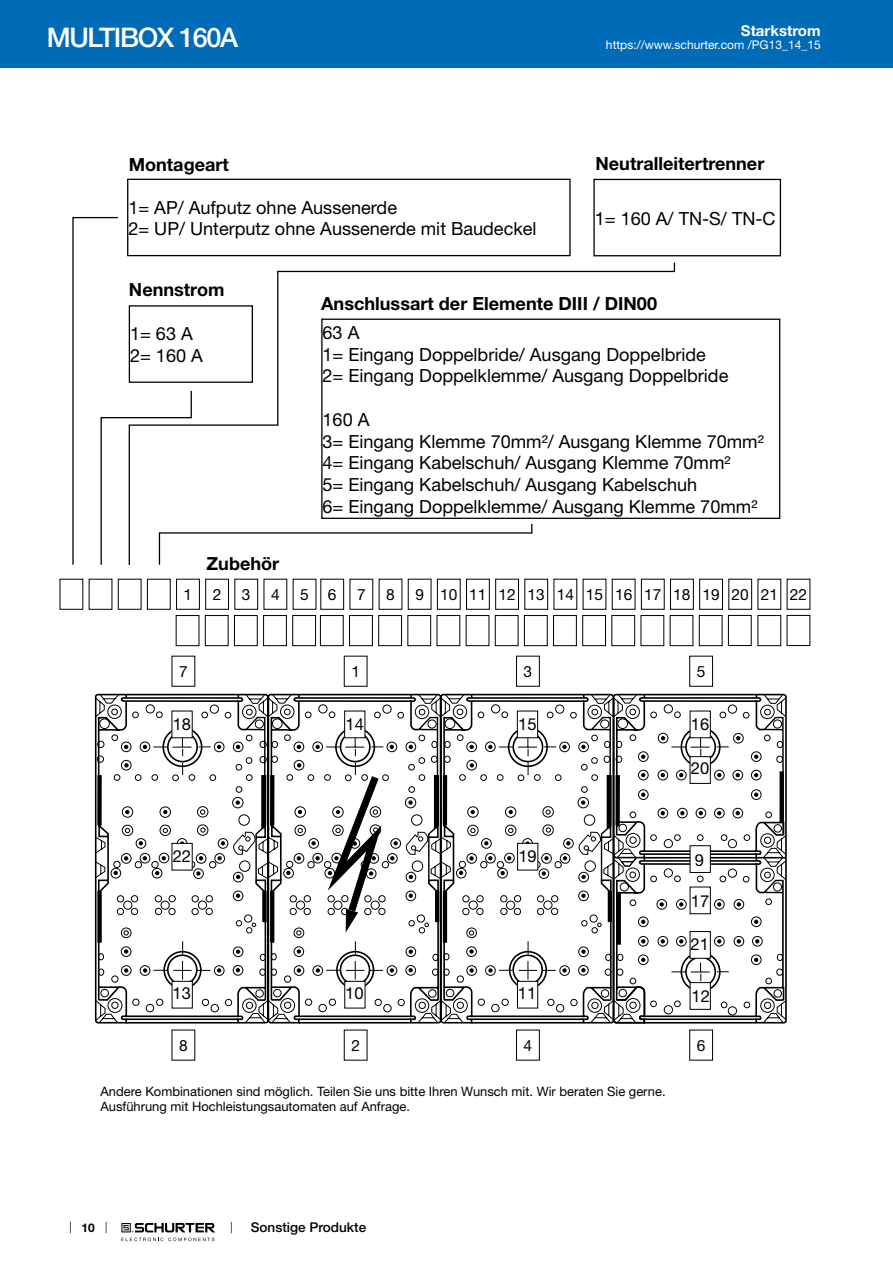
<style>
.page{position:relative;width:893px;height:1263px;background:#fff}
.page>*{position:absolute;margin:0;border:0;box-sizing:border-box;transform-origin:0 0}
.t1{font:500 27px "Helvetica Neue LT";letter-spacing:-.05em;color:#fff}
.t2{font:18.15px/21.8px "Helvetica Neue LT";color:#000}
.t3{font:700 18.15px "Helvetica Neue LT";color:#000}
.t4{font:16.65px "Helvetica Neue LT";color:#000}
.t5{font:15.45px "Helvetica Neue LT";color:#000}
.t6{font:700 15px "Helvetica Neue LT";color:#fff}
.t7{font:500 13.5px "Helvetica Neue LT";color:#000}
.t8{font:12.9px/15.5px "Helvetica Neue LT";color:#000}
.t9{font:12px "Helvetica Neue LT";color:#fff}
.t10{font:700 12px "Helvetica Neue LT";color:#000}
</style>
<div class="page">
<svg style="left:70px;top:1221px;width:1px;height:12px"></svg>
<svg style="left:121px;top:1223px;width:94px;height:18px"></svg>
<div style="left:0;top:0;width:893px;height:68px;background:#006bb6"></div>
<div style="left:127px;top:179px;width:444px;height:77px;border:1px solid #000"></div>
<div style="left:593px;top:179px;width:188px;height:77px;border:1px solid #000"></div>
<div style="left:321px;top:579px;width:23px;height:30px;border:1px solid #000"></div>
<div style="left:320px;top:615px;width:23px;height:31px;border:1px solid #000"></div>
<div style="left:205px;top:579px;width:24px;height:30px;border:1px solid #000"></div>
<div style="left:205px;top:615px;width:23px;height:31px;border:1px solid #000"></div>
<div style="left:437px;top:579px;width:23px;height:30px;border:1px solid #000"></div>
<div style="left:437px;top:615px;width:23px;height:31px;border:1px solid #000"></div>
<div style="left:612px;top:615px;width:23px;height:31px;border:1px solid #000"></div>
<div style="left:349px;top:615px;width:24px;height:31px;border:1px solid #000"></div>
<div style="left:235px;top:579px;width:23px;height:30px;border:1px solid #000"></div>
<div style="left:234px;top:615px;width:24px;height:31px;border:1px solid #000"></div>
<div style="left:466px;top:579px;width:24px;height:30px;border:1px solid #000"></div>
<div style="left:466px;top:615px;width:23px;height:31px;border:1px solid #000"></div>
<div style="left:641px;top:579px;width:23px;height:30px;border:1px solid #000"></div>
<div style="left:641px;top:615px;width:23px;height:31px;border:1px solid #000"></div>
<div style="left:147px;top:579px;width:24px;height:30px;border:1px solid #000"></div>
<div style="left:378px;top:615px;width:24px;height:31px;border:1px solid #000"></div>
<div style="left:553px;top:615px;width:24px;height:31px;border:1px solid #000"></div>
<div style="left:728px;top:615px;width:23px;height:31px;border:1px solid #000"></div>
<div style="left:787px;top:615px;width:23px;height:31px;border:1px solid #000"></div>
<div style="left:263px;top:615px;width:24px;height:31px;border:1px solid #000"></div>
<div style="left:495px;top:579px;width:24px;height:30px;border:1px solid #000"></div>
<div style="left:495px;top:615px;width:23px;height:31px;border:1px solid #000"></div>
<div style="left:670px;top:579px;width:24px;height:30px;border:1px solid #000"></div>
<div style="left:670px;top:615px;width:23px;height:31px;border:1px solid #000"></div>
<div style="left:176px;top:579px;width:24px;height:30px;border:1px solid #000"></div>
<div style="left:516px;top:656px;width:24px;height:30px;border:1px solid #000"></div>
<div style="left:516px;top:1030px;width:24px;height:30px;border:1px solid #000"></div>
<div style="left:689px;top:656px;width:24px;height:30px;border:1px solid #000"></div>
<div style="left:689px;top:1030px;width:24px;height:30px;border:1px solid #000"></div>
<div style="left:176px;top:615px;width:23px;height:31px;border:1px solid #000"></div>
<div style="left:408px;top:615px;width:23px;height:31px;border:1px solid #000"></div>
<div style="left:582px;top:615px;width:24px;height:31px;border:1px solid #000"></div>
<div style="left:292px;top:615px;width:24px;height:31px;border:1px solid #000"></div>
<div style="left:524px;top:579px;width:24px;height:30px;border:1px solid #000"></div>
<div style="left:524px;top:615px;width:23px;height:31px;border:1px solid #000"></div>
<div style="left:699px;top:579px;width:24px;height:30px;border:1px solid #000"></div>
<div style="left:728px;top:579px;width:24px;height:30px;border:1px solid #000"></div>
<div style="left:699px;top:615px;width:23px;height:31px;border:1px solid #000"></div>
<div style="left:758px;top:615px;width:23px;height:31px;border:1px solid #000"></div>
<svg style="left:72px;top:216px;width:461px;height:349px"></svg>
<svg style="left:95px;top:694px;width:692px;height:329px"></svg>
<svg style="left:128px;top:261px;width:548px;height:304px"></svg>
<h1 class="t1" style="left:47px;top:21px;width:193px">MULTIBOX 160A</h1>
<p class="t6" style="left:741px;top:21px;width:81px">Starkstrom</p>
<p class="t9" style="left:606px;top:38px;width:216px">https://www.schurter.com /PG13_14_15</p>
<p class="t3" style="left:129px;top:153px;width:102px">Montageart</p>
<p class="t3" style="left:595px;top:152px;width:170px">Neutralleitertrenner</p>
<p class="t2" style="left:128px;top:196px;width:410px">1= AP/ Aufputz ohne Aussenerde<br>2= UP/ Unterputz ohne Aussenerde mit Baudeckel</p>
<p class="t2" style="left:595px;top:207px;width:182px">1= 160 A/ TN-S/ TN-C</p>
<p class="t3" style="left:129px;top:279px;width:97px">Nennstrom</p>
<p class="t2" style="left:130px;top:323px;width:74px">1= 63 A<br>2= 160 A</p>
<p class="t3" style="left:207px;top:552px;width:74px">Zubehör</p>
<p class="t3" style="left:321px;top:292px;width:337px">Anschlussart der Elemente DIII / DIN00</p>
<p class="t2" style="left:323px;top:321px;width:407px">63 A<br>1= Eingang Doppelbride/ Ausgang Doppelbride<br>2= Eingang Doppelklemme/ Ausgang Doppelbride</p>
<p class="t2" style="left:323px;top:408px;width:443px">160 A<br>3= Eingang Klemme 70mm²/ Ausgang Klemme 70mm²<br>4= Eingang Kabelschuh/ Ausgang Klemme 70mm²<br>5= Eingang Kabelschuh/ Ausgang Kabelschuh<br>6= Eingang Doppelklemme/ Ausgang Klemme 70mm²</p>
<p class="t5" style="left:184px;top:586px;width:10px">1</p>
<p class="t5" style="left:213px;top:586px;width:10px">2</p>
<p class="t5" style="left:242px;top:586px;width:10px">3</p>
<p class="t5" style="left:271px;top:586px;width:10px">4</p>
<p class="t5" style="left:328px;top:586px;width:10px">6</p>
<p class="t5" style="left:357px;top:586px;width:10px">7</p>
<p class="t5" style="left:386px;top:586px;width:10px">8</p>
<p class="t5" style="left:440px;top:586px;width:77px">10 11 12</p>
<p class="t5" style="left:557px;top:586px;width:19px">14</p>
<p class="t5" style="left:615px;top:586px;width:77px">16 17 18</p>
<p class="t5" style="left:300px;top:586px;width:10px">5</p>
<p class="t5" style="left:415px;top:586px;width:10px">9</p>
<p class="t5" style="left:528px;top:586px;width:19px">13</p>
<p class="t5" style="left:586px;top:586px;width:19px">15</p>
<p class="t5" style="left:702px;top:586px;width:106px">19 20 21 22</p>
<p class="t5" style="left:179px;top:663px;width:10px">7</p>
<p class="t4" style="left:173px;top:714px;width:20px">18</p>
<p class="t5" style="left:351px;top:663px;width:10px">1</p>
<p class="t5" style="left:524px;top:663px;width:10px">3</p>
<p class="t5" style="left:697px;top:663px;width:10px">5</p>
<p class="t4" style="left:345px;top:714px;width:20px">14</p>
<p class="t4" style="left:691px;top:714px;width:20px">16</p>
<p class="t4" style="left:691px;top:759px;width:20px">20</p>
<p class="t4" style="left:518px;top:714px;width:20px">15</p>
<p class="t4" style="left:173px;top:846px;width:20px">22</p>
<p class="t4" style="left:518px;top:846px;width:20px">19</p>
<p class="t4" style="left:695px;top:850px;width:11px">9</p>
<p class="t4" style="left:691px;top:891px;width:20px">17</p>
<p class="t4" style="left:690px;top:934px;width:20px">21</p>
<p class="t4" style="left:173px;top:983px;width:20px">13</p>
<p class="t4" style="left:345px;top:983px;width:20px">10</p>
<p class="t4" style="left:518px;top:983px;width:20px">11</p>
<p class="t4" style="left:692px;top:986px;width:20px">12</p>
<p class="t5" style="left:179px;top:1036px;width:10px">8</p>
<p class="t5" style="left:351px;top:1036px;width:10px">2</p>
<p class="t5" style="left:524px;top:1036px;width:10px">4</p>
<p class="t5" style="left:697px;top:1036px;width:10px">6</p>
<p class="t8" style="left:101px;top:1083px;width:567px">Andere Kombinationen sind möglich. Teilen Sie uns bitte Ihren Wunsch mit. Wir beraten Sie gerne.<br>Ausführung mit Hochleistungsautomaten auf Anfrage.</p>
<p class="t10" style="left:82px;top:1220px;width:15px">10</p>
<p class="t7" style="left:251px;top:1219px;width:117px">Sonstige Produkte</p>
</div>
